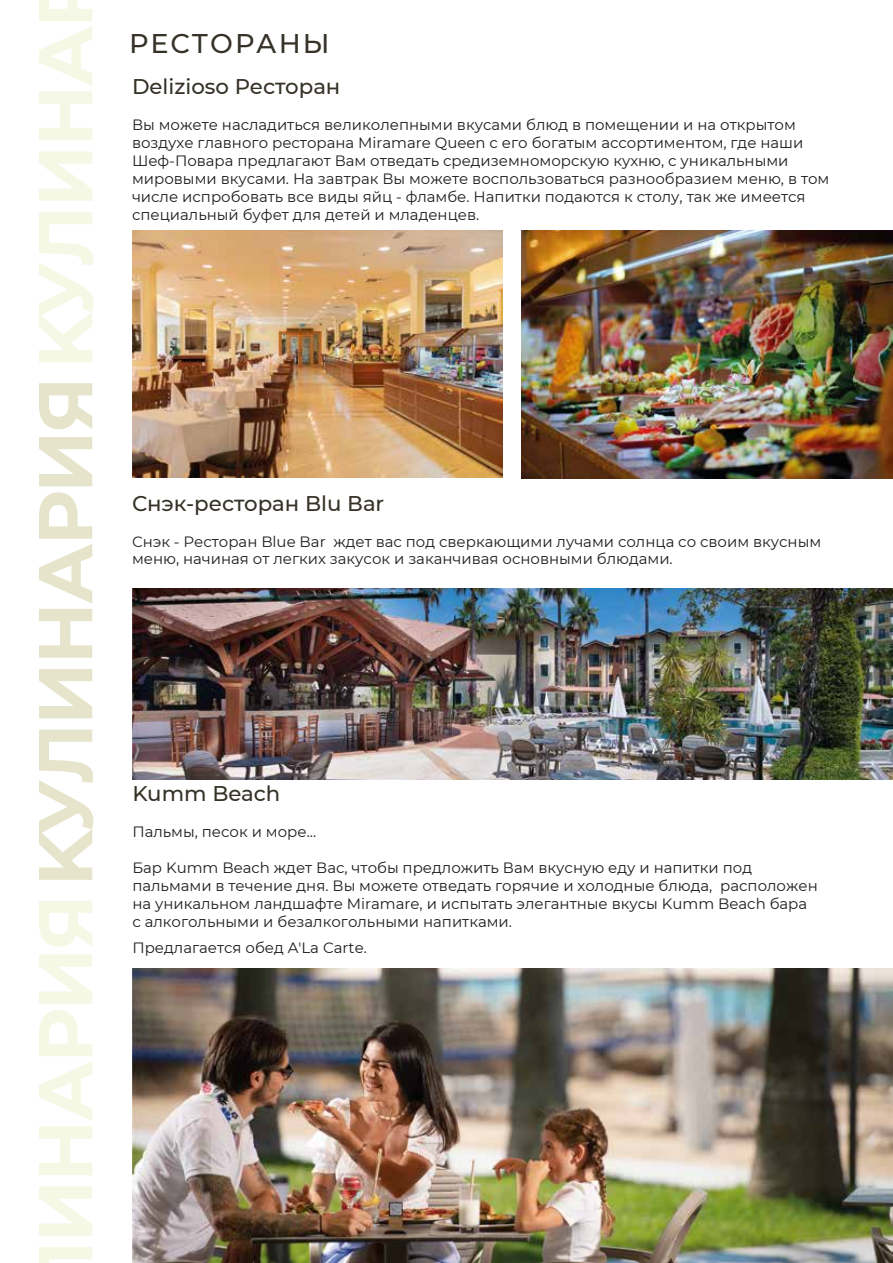
<style>
.page{position:relative;width:893px;height:1263px;background:#fff}
.page>*{position:absolute;margin:0;border:0;box-sizing:border-box;transform-origin:0 0}
.t1{font:500 27px "Montserrat";letter-spacing:.075em;color:#363228}
.t2{font:500 21.3px "Montserrat";color:#363228}
.t3{font:15px/18px "Montserrat";color:#1d1d1b}
</style>
<div class="page">
<img style="left:132px;top:969px;width:761px;height:294px">
<img style="left:522px;top:231px;width:371px;height:247px">
<img style="left:132px;top:231px;width:371px;height:247px">
<svg style="left:39px;top:729px;width:54px;height:151px"></svg>
<svg style="left:39px;top:669px;width:53px;height:49px"></svg>
<svg style="left:39px;top:609px;width:53px;height:49px"></svg>
<svg style="left:39px;top:492px;width:53px;height:111px"></svg>
<svg style="left:39px;top:437px;width:53px;height:49px"></svg>
<svg style="left:39px;top:383px;width:53px;height:46px"></svg>
<svg style="left:39px;top:1247px;width:53px;height:16px"></svg>
<svg style="left:39px;top:1186px;width:53px;height:50px"></svg>
<svg style="left:39px;top:1010px;width:53px;height:165px"></svg>
<svg style="left:39px;top:954px;width:53px;height:50px"></svg>
<svg style="left:39px;top:901px;width:53px;height:46px"></svg>
<svg style="left:39px;top:212px;width:54px;height:150px"></svg>
<svg style="left:39px;top:151px;width:53px;height:50px"></svg>
<svg style="left:39px;top:0;width:53px;height:140px"></svg>
<img style="left:132px;top:589px;width:761px;height:190px">
<h1 class="t1" style="left:129px;top:24px;width:202px">РЕСТОРАНЫ</h1>
<h2 class="t2" style="left:132px;top:72px;width:210px">Delizioso Pесторан</h2>
<p class="t3" style="left:132px;top:115px;width:699px">Вы можете насладиться великолепными вкусами блюд в помещении и на открытом воздухе главного ресторана Miramare Queen с его богатым ассортиментом, где наши Шеф-Повара предлагают Вам отведать средиземноморскую кухню, с уникальными мировыми вкусами. На завтрак Вы можете воспользоваться разнообразием меню, в том числе испробовать все виды яйц - фламбе. Напитки подаются к столу, так же имеется специальный буфет для детей и младенцев.</p>
<h2 class="t2" style="left:132px;top:488px;width:254px">Снэк-ресторан Blu Ваr</h2>
<p class="t3" style="left:132px;top:532px;width:691px">Снэк - Ресторан Blue Bar ждет вас под сверкающими лучами солнца со своим вкусным меню, начиная от легких закусок и заканчивая основными блюдами.</p>
<h2 class="t2" style="left:132px;top:779px;width:149px">Kumm Beach</h2>
<p class="t3" style="left:132px;top:822px;width:185px">Пальмы, песок и море...</p>
<p class="t3" style="left:132px;top:858px;width:687px">Бар Kumm Beach ждет Вас, чтобы предложить Вам вкусную еду и напитки под пальмами в течение дня. Вы можете отведать горячие и холодные блюда, расположен на уникальном ландшафте Miramare, и испытать элегантные вкусы Kumm Beach бара с алкогольными и безалкогольными напитками.</p>
<p class="t3" style="left:132px;top:938px;width:236px">Предлагается обед A'La Carte.</p>
</div>
